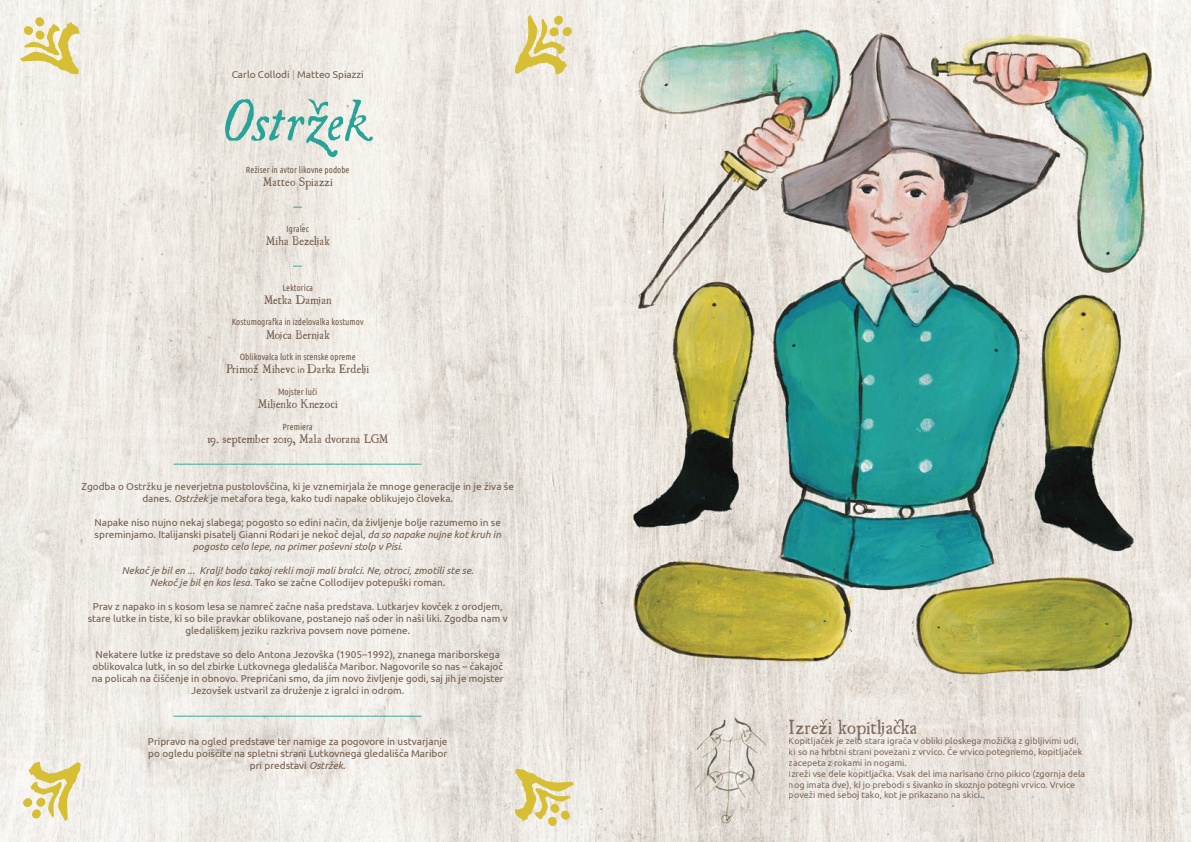
<style>
.page{position:relative;width:1191px;height:842px;background:#fff}
.page>*{position:absolute;margin:0;border:0;box-sizing:border-box;transform-origin:0 0}
.t1{font:italic 52px "Ugly Qua";color:#27a497}
.t2{font:18px "Ugly Qua";color:#735d4b}
.t3{font:11px "Ugly Qua";color:#735d4b}
.t4{font:11px "Ugly Qua";color:#27a497}
.t5{font:10px/12px "Ubuntu";color:#735d4b;text-align:center}
.t6{font:italic 10px/12px "Ubuntu";color:#735d4b;text-align:center}
.t7{font:9px/10.8px "Ubuntu";color:#735d4b}
.t8{font:9px "Ubuntu Condensed";color:#735d4b}
.s1{color:#ad9d90}
.s2{font-family:"Ubuntu";font-size:9px}
.s3{font-style:italic}
.s4{font-style:normal}
</style>
<div class="page">
<img style="left:0;top:0;width:1191px;height:842px">
<svg style="left:309px;top:99px;width:19px;height:16px"></svg>
<svg style="left:254px;top:364px;width:4px;height:4px"></svg>
<svg style="left:820px;top:719px;width:7px;height:6px"></svg>
<svg style="left:894px;top:719px;width:7px;height:6px"></svg>
<svg style="left:514px;top:15px;width:58px;height:59px"></svg>
<svg style="left:514px;top:769px;width:60px;height:57px"></svg>
<svg style="left:23px;top:762px;width:58px;height:59px"></svg>
<svg style="left:20px;top:17px;width:60px;height:57px"></svg>
<p class="t5" style="left:232px;top:68px;width:133px">Carlo Collodi <span class="s1">|</span> Matteo Spiazzi</p>
<h1 class="t1" style="left:222px;top:92px;width:152px">Ostrzek</h1>
<p class="t8" style="left:246px;top:164px;width:105px">Režiser in avtor likovne podobe</p>
<p class="t3" style="left:263px;top:173px;width:71px">Matteo Spiazzi</p>
<p class="t4" style="left:293px;top:197px;width:11px">—</p>
<p class="t8" style="left:286px;top:223px;width:24px">Igralec</p>
<p class="t3" style="left:266px;top:232px;width:66px">Miha Bezeljak</p>
<p class="t4" style="left:293px;top:256px;width:11px">—</p>
<p class="t8" style="left:282px;top:282px;width:32px">Lektorica</p>
<p class="t3" style="left:264px;top:291px;width:70px">Metka Damjan</p>
<p class="t8" style="left:232px;top:317px;width:133px">Kostumografka in izdelovalka kostumov</p>
<p class="t3" style="left:266px;top:326px;width:65px">Mojca Bernjak</p>
<p class="t8" style="left:240px;top:351px;width:117px">Oblikovalca lutk in scenske opreme</p>
<p class="t3" style="left:226px;top:361px;width:144px">Primoz Mihevc <span class="s2">in</span> Darka Erdelji</p>
<p class="t8" style="left:278px;top:386px;width:41px">Mojster luči</p>
<p class="t3" style="left:258px;top:395px;width:82px">Miljenko Knezoci</p>
<p class="t8" style="left:283px;top:421px;width:32px">Premiera</p>
<p class="t3" style="left:207px;top:430px;width:183px">19. september 2019, Mala dvorana LGM</p>
<p class="t4" style="left:173px;top:454px;width:250px">—————————————————————————————</p>
<p class="t5" style="left:82px;top:480px;width:434px">Zgodba o Ostržku je neverjetna pustolovščina, ki je vznemirjala že mnoge generacije in je živa še danes. <span class="s3">Ostržek</span> je metafora tega, kako tudi napake oblikujejo človeka.</p>
<p class="t5" style="left:95px;top:516px;width:408px">Napake niso nujno nekaj slabega; pogosto so edini način, da življenje bolje razumemo in se spreminjamo. Italijanski pisatelj Gianni Rodari je nekoč dejal, <span class="s3">da so napake nujne kot kruh in pogosto celo lepe, na primer poševni stolp v Pisi</span>.</p>
<p class="t6" style="left:122px;top:564px;width:353px">Nekoč je bil en ... Kralj! bodo takoj rekli moji mali bralci. Ne, otroci, zmotili ste se.<br>Nekoč je bil en kos lesa. <span class="s4">Tako se začne Collodijev potepuški roman.</span></p>
<p class="t5" style="left:88px;top:600px;width:421px">Prav z napako in s kosom lesa se namreč začne naša predstava. Lutkarjev kovček z orodjem, stare lutke in tiste, ki so bile pravkar oblikovane, postanejo naš oder in naši liki. Zgodba nam v gledališkem jeziku razkriva povsem nove pomene.</p>
<p class="t5" style="left:92px;top:648px;width:413px">Nekatere lutke iz predstave so delo Antona Jezovška (1905–1992), znanega mariborskega oblikovalca lutk, in so del zbirke Lutkovnega gledališča Maribor. Nagovorile so nas – čakajoč na policah na čiščenje in obnovo. Prepričani smo, da jim novo življenje godi, saj jih je mojster Jezovšek ustvaril za druženje z igralci in odrom.</p>
<p class="t4" style="left:173px;top:706px;width:250px">—————————————————————————————</p>
<p class="t5" style="left:148px;top:735px;width:301px">Pripravo na ogled predstave ter namige za pogovore in ustvarjanje po ogledu poiščite na spletni strani Lutkovnega gledališča Maribor pri predstavi <span class="s3">Ostržek</span>.</p>
<h2 class="t2" style="left:789px;top:713px;width:130px">Izrezi kopitljacka</h2>
<p class="t7" style="left:789px;top:735px;width:298px">Kopitljaček je zelo stara igrača v obliki ploskega možička z gibljivimi udi, ki so na hrbtni strani povezani z vrvico. Če vrvico potegnemo, kopitljaček zacepeta z rokami in nogami.<br>Izreži vse dele kopitljačka. Vsak del ima narisano črno pikico (zgornja dela nog imata dve), ki jo prebodi s šivanko in skoznjo potegni vrvico. Vrvice poveži med seboj tako, kot je prikazano na skici.</p>
</div>
